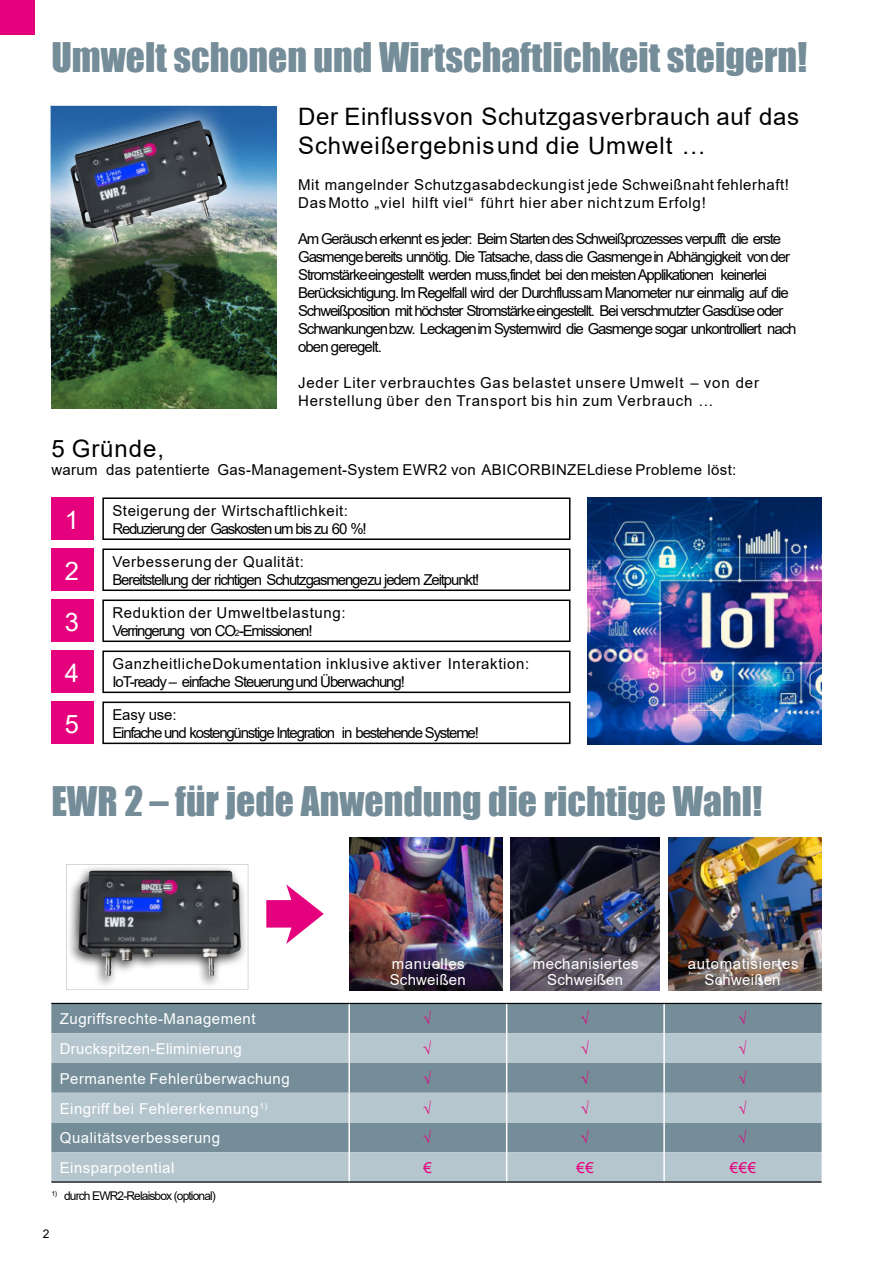
<style>
.page{position:relative;width:894px;height:1263px;background:#fff}
.page>*{position:absolute;margin:0;border:0;box-sizing:border-box;transform-origin:0 0}
.t1{font:37.5px "Impact";color:#748d99}
.t2{font:25.5px/51px "Arial";color:#fff;text-align:justify}
.t3{font:24px/28.8px "Arial";letter-spacing:.025em;color:#000}
.t4{font:15px/18px "Arial";letter-spacing:-.075em;color:#000}
.t5{font:15px/16.5px "Arial";letter-spacing:.03em;color:#fff;text-align:center}
.t6{font:15px/18px "Arial";letter-spacing:.035em;color:#000}
.t7{font:15px/18px "Arial";letter-spacing:.045em;color:#000}
.t8{font:15px/18px "Arial";letter-spacing:.055em;color:#000}
.t9{font:15px "Arial";letter-spacing:.02em;color:#000}
.t10{font:15px "Arial";color:#e5007d}
.t11{font:12px "Arial";letter-spacing:-.075em;color:#000}
.s1{font-size:8.7px}
</style>
<div class="page">
<div style="left:0;top:0;width:34px;height:34px;background:#e5007d"></div>
<img style="left:587px;top:497px;width:234px;height:247px">
<img style="left:349px;top:838px;width:153px;height:153px">
<img style="left:511px;top:838px;width:148px;height:153px">
<img style="left:668px;top:838px;width:153px;height:153px">
<img style="left:69px;top:865px;width:179px;height:124px">
<img style="left:78px;top:871px;width:163px;height:105px">
<svg style="left:266px;top:884px;width:57px;height:60px"></svg>
<img style="left:51px;top:106px;width:226px;height:302px">
<div style="left:51px;top:497px;width:43px;height:43px;background:#e5007d"></div>
<div style="left:51px;top:549px;width:43px;height:42px;background:#e5007d"></div>
<div style="left:51px;top:600px;width:43px;height:42px;background:#e5007d"></div>
<div style="left:51px;top:651px;width:43px;height:42px;background:#e5007d"></div>
<div style="left:51px;top:702px;width:43px;height:42px;background:#e5007d"></div>
<div style="left:102px;top:497px;width:468px;height:43px;border:2px solid #000"></div>
<div style="left:102px;top:549px;width:468px;height:42px;border:2px solid #000"></div>
<div style="left:102px;top:600px;width:468px;height:42px;border:2px solid #000"></div>
<div style="left:102px;top:651px;width:468px;height:42px;border:2px solid #000"></div>
<div style="left:102px;top:702px;width:468px;height:42px;border:2px solid #000"></div>
<div style="left:51px;top:1004px;width:770px;height:29px;background:#748d99"></div>
<svg style="left:51px;top:1033px;width:770px;height:148px;fill:#b6c6cf"></svg>
<hr style="left:348px;top:1004px;width:2px;height:29px;background:#fff">
<svg style="left:506px;top:1004px;width:1px;height:29px"></svg>
<svg style="left:663px;top:1004px;width:1px;height:29px"></svg>
<hr style="left:348px;top:1033px;width:2px;height:30px;background:#fff">
<hr style="left:506px;top:1033px;width:1px;height:30px;background:#fff">
<hr style="left:663px;top:1033px;width:1px;height:30px;background:#fff">
<hr style="left:348px;top:1063px;width:2px;height:30px;background:#fff">
<hr style="left:506px;top:1063px;width:1px;height:30px;background:#fff">
<hr style="left:663px;top:1063px;width:1px;height:30px;background:#fff">
<hr style="left:348px;top:1093px;width:2px;height:30px;background:#fff">
<hr style="left:506px;top:1093px;width:1px;height:30px;background:#fff">
<hr style="left:663px;top:1093px;width:1px;height:30px;background:#fff">
<hr style="left:348px;top:1123px;width:2px;height:29px;background:#fff">
<hr style="left:348px;top:1152px;width:2px;height:29px;background:#fff">
<svg style="left:506px;top:1123px;width:1px;height:58px"></svg>
<svg style="left:663px;top:1123px;width:1px;height:58px"></svg>
<hr style="left:51px;top:1003px;width:298px;height:1px;background:#000">
<hr style="left:349px;top:1003px;width:157px;height:1px;background:#000">
<hr style="left:506px;top:1003px;width:158px;height:1px;background:#000">
<hr style="left:664px;top:1003px;width:157px;height:1px;background:#000">
<hr style="left:51px;top:1181px;width:298px;height:2px;background:#000">
<hr style="left:349px;top:1181px;width:157px;height:2px;background:#000">
<hr style="left:506px;top:1181px;width:158px;height:2px;background:#000">
<hr style="left:664px;top:1181px;width:157px;height:2px;background:#000">
<img style="left:49px;top:105px;width:211px;height:242px">
<img style="left:70px;top:120px;width:157px;height:123px">
<h1 class="t1" style="left:51px;top:43px;width:757px">Umwelt schonen und Wirtschaftlichkeit steigern!</h1>
<h3 class="t3" style="left:298px;top:105px;width:502px">Der Einflussvon Schutzgasverbrauch auf das<br>Schweißergebnisund die Umwelt …</h3>
<p class="t6" style="left:298px;top:178px;width:492px">Mit mangelnder Schutzgasabdeckungist jede Schweißnaht fehlerhaft!<br>DasMotto „viel hilft viel“ führt hier aber nichtzum Erfolg!</p>
<p class="t4" style="left:298px;top:232px;width:499px">Am Geräusch erkennt es jeder: Beim Starten des Schweißprozesses verpufft die erste Gasmengebereits unnötig. Die Tatsache, dass die Gasmengein Abhängigkeit von der Stromstärkeeingestellt werden muss,findet bei den meistenApplikationen keinerlei Berücksichtigung.Im Regelfall wird der Durchflussam Manometer nur einmalig auf die Schweißposition mit höchster Stromstärkeeingestellt. Bei verschmutzter Gasdüse oder Schwankungenbzw. Leckagenim Systemwird die Gasmenge sogar unkontrolliert nach oben geregelt.</p>
<p class="t8" style="left:298px;top:376px;width:462px">Jeder Liter verbrauchtes Gas belastet unsere Umwelt – von der<br>Herstellung über den Transport bis hin zum Verbrauch …</p>
<h3 class="t3" style="left:51px;top:436px;width:114px">5 Gründe,</h3>
<p class="t9" style="left:51px;top:464px;width:686px">warum das patentierte Gas-Management-System EWR2 von ABICORBINZELdiese Probleme löst:</p>
<p class="t6" style="left:112px;top:503px;width:256px">Steigerung der Wirtschaftlichkeit:<br>Reduzierung der Gaskosten um bis zu 60 %!</p>
<p class="t4" style="left:112px;top:554px;width:368px">Verbesserungder Qualität:<br>Bereitstellung der richtigen Schutzgasmengezu jedem Zeitpunkt!</p>
<p class="t7" style="left:112px;top:605px;width:235px">Reduktion der Umweltbelastung:<br>Verringerung von CO<span class="s1">2</span>-Emissionen!</p>
<p class="t7" style="left:112px;top:656px;width:418px">GanzheitlicheDokumentation inklusive aktiver Interaktion:<br>IoT-ready – einfache Steuerungund Überwachung!</p>
<p class="t4" style="left:112px;top:707px;width:368px">Easy use:<br>Einfache und kostengünstige Integration in bestehende Systeme!</p>
<h2 class="t2" style="left:65px;top:497px;width:16px">1<br>2<br>3<br>4<br>5</h2>
<h1 class="t1" style="left:51px;top:787px;width:712px">EWR 2 – für jede Anwendung die richtige Wahl!</h1>
<p class="t5" style="left:389px;top:956px;width:77px;text-align:left">manuelles<br>Schweißen</p>
<p class="t5" style="left:532px;top:956px;width:107px">mechanisiertes<br>Schweißen</p>
<p class="t5" style="left:687px;top:956px;width:112px">automatisiertes<br>Schweißen</p>
<p class="t5" style="left:60px;top:1012px;width:197px">Zugriffsrechte-Management</p>
<p class="t10" style="left:423px;top:1013px;width:10px">√</p>
<p class="t10" style="left:580px;top:1013px;width:10px">√</p>
<p class="t10" style="left:738px;top:1013px;width:10px">√</p>
<p class="t5" style="left:60px;top:1042px;width:183px">Druckspitzen-Eliminierung</p>
<p class="t10" style="left:423px;top:1043px;width:10px">√</p>
<p class="t10" style="left:580px;top:1043px;width:10px">√</p>
<p class="t10" style="left:738px;top:1043px;width:10px">√</p>
<p class="t5" style="left:60px;top:1072px;width:231px">Permanente Fehlerüberwachung</p>
<p class="t10" style="left:423px;top:1073px;width:10px">√</p>
<p class="t10" style="left:580px;top:1073px;width:10px">√</p>
<p class="t10" style="left:738px;top:1073px;width:10px">√</p>
<p class="t5" style="left:60px;top:1101px;width:209px">Eingriff bei Fehlererkennung<sup>1)</sup></p>
<p class="t10" style="left:423px;top:1103px;width:10px">√</p>
<p class="t10" style="left:580px;top:1103px;width:10px">√</p>
<p class="t10" style="left:738px;top:1103px;width:10px">√</p>
<p class="t5" style="left:60px;top:1131px;width:162px">Qualitätsverbesserung</p>
<p class="t10" style="left:423px;top:1132px;width:10px">√</p>
<p class="t10" style="left:580px;top:1132px;width:10px">√</p>
<p class="t10" style="left:738px;top:1132px;width:10px">√</p>
<p class="t5" style="left:60px;top:1161px;width:116px">Einsparpotential</p>
<p class="t10" style="left:423px;top:1162px;width:10px">€</p>
<p class="t10" style="left:576px;top:1162px;width:19px">€€</p>
<p class="t10" style="left:729px;top:1162px;width:28px">€€€</p>
<p class="t11" style="left:51px;top:1191px;width:166px"><sup>1)</sup> durch EWR2-Relaisbox (optional)</p>
<p class="t11" style="left:43px;top:1230px;width:8px">2</p>
</div>
